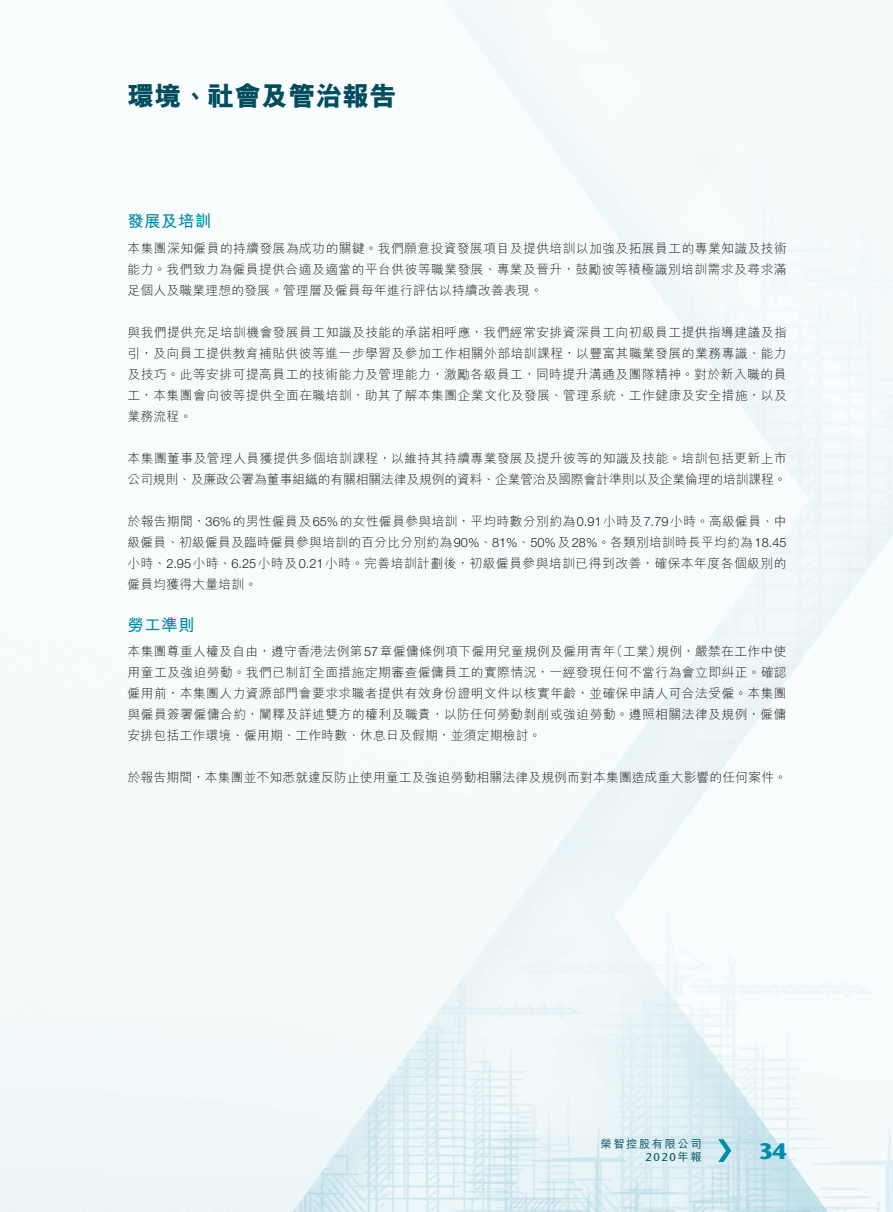
<style>
.page{position:relative;width:893px;height:1212px;background:#fff}
.page>*{position:absolute;margin:0;border:0;box-sizing:border-box;transform-origin:0 0}
.t1{font:800 27px "M Hei HK";color:#004d5e}
.t2{font:700 22.5px "Stone Sans Std";color:#008da8}
._01_H1{font:700 16.5px "M Hei HK";letter-spacing:.02em;color:#008da8}
._00_txt{font:300 12.75px/21px "M Hei HK";letter-spacing:.035em;color:#231f20;text-align:justify}
._00_txt-2{font:300 12.75px/21px "M Hei HK";letter-spacing:-.005em;color:#231f20}
._00_txt-3{font:300 12.75px "M Hei HK";letter-spacing:.015em;color:#231f20}
.t3{font:500 11.25px "M Hei HK";letter-spacing:.14em;color:#004d5e}
.t4{font:500 11.25px "Stone Sans Std";color:#004d5e}
.s1{font-family:"Helvetica Neue LT Std"}
.s2{font-family:"M Hei HK"}
</style>
<div class="page">
<img style="left:0;top:0;width:893px;height:1212px">
<svg style="left:718px;top:1139px;width:13px;height:23px"></svg>
<h1 class="t1" style="left:128px;top:82px;width:270px">環境、社會及管治報告</h1>
<p class="_01_H1" style="left:128px;top:209px;width:85px">發展及培訓</p>
<p class="_00_txt" style="left:128px;top:237px;width:661px">本集團深知僱員的持續發展為成功的關鍵。我們願意投資發展項目及提供培訓以加強及拓展員工的專業知識及技術能力。我們致力為僱員提供合適及適當的平台供彼等職業發展、專業及晉升，鼓勵彼等積極識別培訓需求及尋求滿足個人及職業理想的發展。管理層及僱員每年進行評估以持續改善表現。</p>
<p class="_00_txt" style="left:128px;top:321px;width:661px">與我們提供充足培訓機會發展員工知識及技能的承諾相呼應，我們經常安排資深員工向初級員工提供指導建議及指引，及向員工提供教育補貼供彼等進一步學習及參加工作相關外部培訓課程，以豐富其職業發展的業務專識、能力及技巧。此等安排可提高員工的技術能力及管理能力，激勵各級員工，同時提升溝通及團隊精神。對於新入職的員工，本集團會向彼等提供全面在職培訓，助其了解本集團企業文化及發展、管理系統、工作健康及安全措施，以及業務流程。</p>
<p class="_00_txt-2" style="left:128px;top:447px;width:661px">本集團董事及管理人員獲提供多個培訓課程，以維持其持續專業發展及提升彼等的知識及技能。培訓包括更新上市公司規則、及廉政公署為董事組織的有關相關法律及規例的資料、企業管治及國際會計準則以及企業倫理的培訓課程。</p>
<p class="_00_txt" style="left:128px;top:510px;width:661px">於報告期間，<span class="s1">36%</span>的男性僱員及<span class="s1">65%</span>的女性僱員參與培訓，平均時數分別約為<span class="s1">0.91</span>小時及<span class="s1">7.79</span>小時。高級僱員、中級僱員、初級僱員及臨時僱員參與培訓的百分比分別約為<span class="s1">90%</span>、<span class="s1">81%</span>、<span class="s1">50%</span>及<span class="s1">28%</span>。各類別培訓時長平均約為<span class="s1">18.45</span>小時、<span class="s1">2.95</span>小時、<span class="s1">6.25</span>小時及<span class="s1">0.21</span>小時。完善培訓計劃後，初級僱員參與培訓已得到改善，確保本年度各個級別的僱員均獲得大量培訓。</p>
<p class="_01_H1" style="left:128px;top:613px;width:68px">勞工準則</p>
<p class="_00_txt" style="left:656px;top:640px;width:132px">規例，嚴禁在工作中使</p>
<p class="_00_txt" style="left:128px;top:640px;width:661px;text-align:left">本集團尊重人權及自由，遵守香港法例第<span class="s1">57</span>章僱傭條例項下僱用兒童規例及僱用青年<br>用童工及強迫勞動。我們已制訂全面措施定期審查僱傭員工的實際情況，一經發現任何不當行為會立即糾正。確認僱用前，本集團人力資源部門會要求求職者提供有效身份證明文件以核實年齡，並確保申請人可合法受僱。本集團與僱員簽署僱傭合約，闡釋及詳述雙方的權利及職責，以防任何勞動剝削或強迫勞動。遵照相關法律及規例，僱傭安排包括工作環境、僱用期、工作時數、休息日及假期，並須定期檢討。</p>
<p class="_00_txt-3" style="left:128px;top:771px;width:661px">於報告期間，本集團並不知悉就違反防止使用童工及強迫勞動相關法律及規例而對本集團造成重大影響的任何案件。</p>
<p class="_00_txt" style="left:610px;top:640px;width:53px">（工業）</p>
<p class="t3" style="left:601px;top:1135px;width:103px">榮智控股有限公司</p>
<h2 class="t2" style="left:759px;top:1137px;width:29px">34</h2>
<p class="t4" style="left:645px;top:1150px;width:58px">2020<span class="s2">年報</span></p>
</div>
